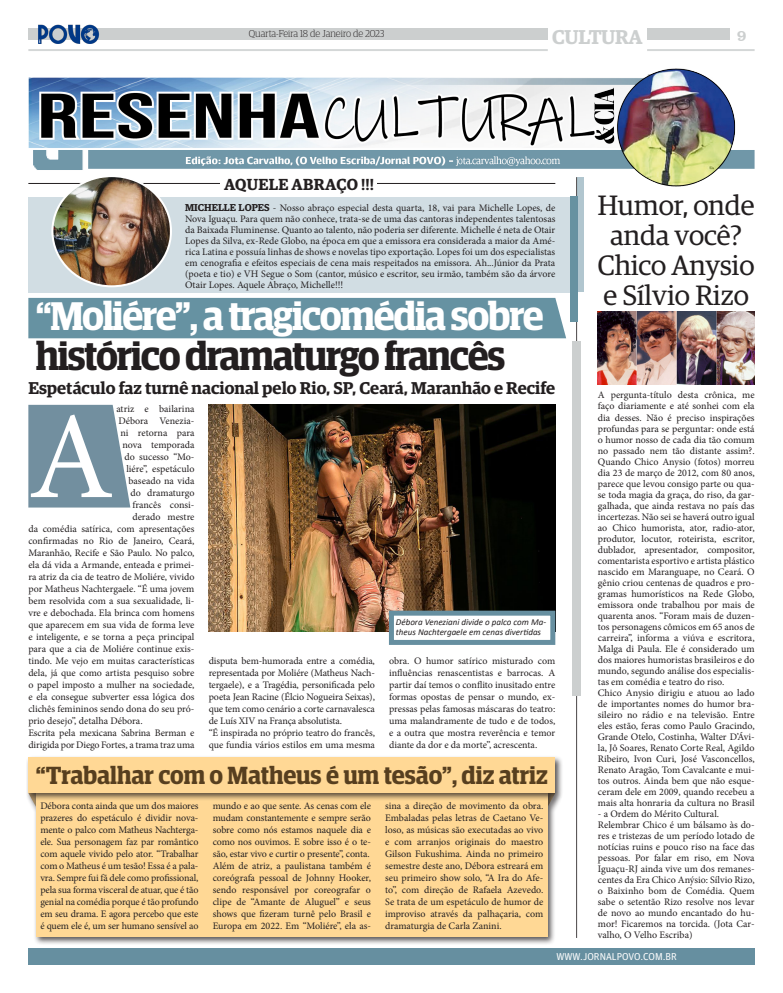
<style>
.page{position:relative;width:783px;height:993px;background:#fff}
.page>*{position:absolute;margin:0;border:0;box-sizing:border-box;transform-origin:0 0}
.t1{font:124px "Minion Pro";color:#fff}
.t2{font:600 40px/40px "Guardian Egyptian Display";letter-spacing:-.03em;color:#fff}
.t3{font:28px/30px "Guardian Egyptian";color:#231f20;text-align:center}
.t4{font:600 24.8px "Guardian Egyptian Display";color:#573f1f}
.t5{font:600 20px "Guardian Egyptian";letter-spacing:-.02em;color:#cccfcf}
.t6{font:600 17.1px "Guardian Egyptian";color:#231f20}
.t7{font:600 16px "Guardian Egyptian";letter-spacing:.02em;color:#231f20}
.t8{font:16px "Clarendon BT";color:#cccfcf}
.t9{font:10px/11px "Minion Pro";color:#231f20;text-align:justify}
.t10{font:300 10px "Guardian Egyptian Display";color:#231f20}
.t11{font:10px "Guardian Agate Sans G1 D Regular";color:#fff}
.t12{font:italic 9px/10px "Calibri";color:#231f20}
.s1{font-family:"Guardian Egyptian";font-weight:600}
.s2{color:#231f20}
</style>
<div class="page">
<div style="left:28px;top:947px;width:726px;height:17px;background:#668fa0"></div>
<div style="left:28px;top:28px;width:519px;height:12px;background:#cccfcf"></div>
<div style="left:647px;top:28px;width:82px;height:12px;background:#cccfcf"></div>
<hr style="left:647px;top:49px;width:107px;height:2px;background:#cccfcf">
<hr style="left:28px;top:49px;width:519px;height:2px;background:#cccfcf">
<svg style="left:29px;top:801px;width:4px;height:5px"></svg>
<div style="left:33px;top:787px;width:523px;height:158px;background:#231f20;opacity:.75"></div>
<div style="left:36px;top:790px;width:511px;height:146px;background:#ffd895"></div>
<div style="left:26px;top:754px;width:537px;height:47px;background:#231f20;opacity:.75"></div>
<div style="left:28px;top:757px;width:527px;height:35px;background:#ffd895"></div>
<div style="left:28px;top:197px;width:542px;height:96px;background:#d1dde3"></div>
<img style="left:54px;top:193px;width:117px;height:93px">
<svg style="left:28px;top:404px;width:102px;height:103px;background:#7f99a7"></svg>
<hr style="left:576px;top:177px;width:1px;height:760px;background:#231f20">
<div style="left:572px;top:341px;width:8px;height:355px;background:#cccfcf"></div>
<div style="left:28px;top:298px;width:538px;height:40px;background:#6692a2"></div>
<div style="left:570px;top:196px;width:7px;height:126px;background:#6792a1"></div>
<div style="left:577px;top:177px;width:6px;height:114px;background:#b1c6cf"></div>
<img style="left:28px;top:68px;width:726px;height:125px">
<img style="left:209px;top:404px;width:346px;height:227px">
<div style="left:389px;top:610px;width:166px;height:34px;background:#fff;border:5px solid #668fa0"></div>
<img style="left:597px;top:311px;width:157px;height:73px">
<img style="left:38px;top:24px;width:61px;height:20px">
<p class="t10" style="left:249px;top:28px;width:137px">Quarta-Feira 18 de Janeiro de 2023</p>
<h3 class="t8" style="left:736px;top:25px;width:11px">9</h3>
<h3 class="t5" style="left:552px;top:22px;width:92px">CULTURA</h3>
<p class="t7" style="left:224px;top:172px;width:151px">AQUELE ABRAÇO !!!</p>
<p class="t9" style="left:185px;top:202px;width:371px"><span class="s1">MICHELLE LOPES</span> - Nosso abraço especial desta quarta, 18, vai para Michelle Lopes, de Nova Iguaçu. Para quem não conhece, trata-se de uma das cantoras independentes talentosas da Baixada Fluminense. Quanto ao talento, não poderia ser diferente. Michelle é neta de Otair Lopes da Silva, ex-Rede Globo, na época em que a emissora era considerada a maior da Amé&shy;rica Latina e possuía linhas de shows e novelas tipo exportação. Lopes foi um dos especialistas em cenografia e efeitos especiais de cena mais respeitados na emissora. Ah...Júnior da Prata (poeta e tio) e VH Segue o Som (cantor, músico e escritor, seu irmão, também são da árvore Otair Lopes. Aquele Abraço, Michelle!!!</p>
<p class="t2" style="left:36px;top:295px;width:509px">“Moliére”, a tragicomédia sobre <span class="s2">histórico dramaturgo francês</span></p>
<p class="t9" style="left:116px;top:403px;width:80px">atriz e bailarina</p>
<p class="t9" style="left:118px;top:415px;width:78px">Débora Venezia-</p>
<p class="t9" style="left:120px;top:427px;width:76px">ni retorna para</p>
<p class="t9" style="left:122px;top:439px;width:73px">nova temporada</p>
<p class="t9" style="left:124px;top:451px;width:72px">do sucesso “Mo-</p>
<p class="t9" style="left:126px;top:463px;width:69px">liére”, espetáculo</p>
<p class="t9" style="left:128px;top:475px;width:67px">baseado na vida</p>
<p class="t9" style="left:130px;top:487px;width:65px">do dramaturgo</p>
<p class="t9" style="left:132px;top:499px;width:64px">francês consi-</p>
<p class="t9" style="left:132px;top:511px;width:63px">derado mestre</p>
<p class="t9" style="left:28px;top:523px;width:167px">da comédia satírica, com apresentações</p>
<p class="t9" style="left:28px;top:535px;width:168px">confirmadas no Rio de Janeiro, Ceará,</p>
<p class="t9" style="left:28px;top:547px;width:167px">Maranhão, Recife e São Paulo. No palco,</p>
<p class="t9" style="left:28px;top:559px;width:168px">ela dá vida a Armande, enteada e primei-</p>
<p class="t9" style="left:28px;top:571px;width:168px">ra atriz da cia de teatro de Moliére, vivido</p>
<p class="t9" style="left:28px;top:583px;width:168px">por Matheus Nachtergaele. “É uma jovem</p>
<p class="t9" style="left:28px;top:595px;width:168px">bem resolvida com a sua sexualidade, li-</p>
<p class="t9" style="left:28px;top:607px;width:168px">vre e debochada. Ela brinca com homens</p>
<p class="t9" style="left:28px;top:619px;width:168px">que aparecem em sua vida de forma leve</p>
<p class="t9" style="left:28px;top:631px;width:167px">e inteligente, e se torna a peça principal</p>
<p class="t9" style="left:28px;top:643px;width:168px">para que a cia de Moliére continue exis-</p>
<p class="t9" style="left:28px;top:655px;width:167px">tindo. Me vejo em muitas características</p>
<p class="t9" style="left:28px;top:667px;width:167px">dela, já que como artista pesquiso sobre</p>
<p class="t9" style="left:28px;top:679px;width:167px">o papel imposto a mulher na sociedade,</p>
<p class="t9" style="left:28px;top:691px;width:168px">e ela consegue subverter essa lógica dos</p>
<p class="t9" style="left:28px;top:703px;width:168px">clichês femininos sendo dona do seu pró-</p>
<p class="t9" style="left:28px;top:715px;width:116px">prio desejo”, detalha Débora.</p>
<p class="t9" style="left:28px;top:727px;width:168px;line-height:12px">Escrita pela mexicana Sabrina Berman e dirigida por Diego Fortes, a trama traz uma</p>
<p class="t6" style="left:28px;top:375px;width:528px">Espetáculo faz turnê nacional pelo Rio, SP, Ceará, Maranhão e Recife</p>
<p class="t1" style="left:28px;top:374px;width:87px">A</p>
<p class="t12" style="left:396px;top:616px;width:152px">Débora Veneziani divide o palco com Ma&shy;theus Nachtergaele em cenas divertidas</p>
<p class="t9" style="left:209px;top:654px;width:168px;line-height:12px">disputa bem-humorada entre a comédia, representada por Moliére (Matheus Nach&shy;tergaele), e a Tragédia, personificada pelo poeta Jean Racine (Élcio Nogueira Seixas), que tem como cenário a corte carnavalesca de Luís XIV na França absolutista.</p>
<p class="t9" style="left:209px;top:726px;width:168px;line-height:12px">“É inspirada no próprio teatro do francês, que fundia vários estilos em uma mesma</p>
<p class="t9" style="left:389px;top:654px;width:168px;line-height:12px">obra. O humor satírico misturado com influências renascentistas e barrocas. A partir daí temos o conflito inusitado entre formas opostas de pensar o mundo, ex&shy;pressas pelas famosas máscaras do teatro: uma malandramente de tudo e de todos, e a outra que mostra reverência e temor diante da dor e da morte”, acrescenta.</p>
<p class="t4" style="left:36px;top:761px;width:513px">“Trabalhar com o Matheus é um tesão”, diz atriz</p>
<p class="t9" style="left:40px;top:799px;width:160px;line-height:12px">Débora conta ainda que um dos maiores prazeres do espetáculo é dividir nova&shy;mente o palco com Matheus Nachterga&shy;ele. Sua personagem faz par romântico com aquele vivido pelo ator. “Trabalhar com o Matheus é um tesão! Essa é a pala&shy;vra. Sempre fui fã dele como profissional, pela sua forma visceral de atuar, que é tão genial na comédia porque é tão profundo em seu drama. E agora percebo que este é quem ele é, um ser humano sensível ao</p>
<p class="t9" style="left:213px;top:799px;width:160px;line-height:12px">mundo e ao que sente. As cenas com ele mudam constantemente e sempre serão sobre como nós estamos naquele dia e como nos ouvimos. E sobre isso é o te&shy;são, estar vivo e curtir o presente”, conta.</p>
<p class="t9" style="left:385px;top:799px;width:160px;line-height:12px">sina a direção de movimento da obra.<br>Embaladas pelas letras de Caetano Ve&shy;loso, as músicas são executadas ao vivo e com arranjos originais do maestro Gilson Fukushima. Ainda no primeiro semestre deste ano, Débora estreará em seu primeiro show solo, “A Ira do Afe&shy;to”, com direção de Rafaela Azevedo.<br>Se trata de um espetáculo de humor de improviso através da palhaçaria, com dramaturgia de Carla Zanini.</p>
<p class="t9" style="left:213px;top:859px;width:160px;line-height:12px">Além de atriz, a paulistana também é coreógrafa pessoal de Johnny Hooker, sendo responsável por coreografar o clipe de “Amante de Aluguel” e seus shows que fizeram turnê pelo Brasil e Europa em 2022. Em “Moliére”, ela as-</p>
<p class="t3" style="left:597px;top:188px;width:158px">Humor, onde anda você?</p>
<p class="t3" style="left:597px;top:248px;width:158px;text-align:left">Chico Anysio e Sílvio Rizo</p>
<p class="t9" style="left:597px;top:389px;width:158px">A pergunta-título desta crônica, me faço diariamente e até sonhei com ela dia desses. Não é preciso inspirações profundas para se perguntar: onde está o humor nosso de cada dia tão comum no passado nem tão distante assim?.<br>Quando Chico Anysio (fotos) morreu dia 23 de março de 2012, com 80 anos, parece que levou consigo parte ou qua&shy;se toda magia da graça, do riso, da gar&shy;galhada, que ainda restava no país das incertezas. Não sei se haverá outro igual ao Chico humorista, ator, radio-ator, produtor, locutor, roteirista, escritor, dublador, apresentador, compositor, comentarista esportivo e artista plástico nascido em Maranguape, no Ceará. O gênio criou centenas de quadros e pro&shy;gramas humorísticos na Rede Globo, emissora onde trabalhou por mais de quarenta anos. “Foram mais de duzen&shy;tos personagens cômicos em 65 anos de carreira”, informa a viúva e escritora, Malga di Paula. Ele é considerado um dos maiores humoristas brasileiros e do mundo, segundo análise dos especialis&shy;tas em comédia e teatro do riso.</p>
<p class="t9" style="left:597px;top:686px;width:158px">Chico Anysio dirigiu e atuou ao lado de importantes nomes do humor bra&shy;sileiro no rádio e na televisão. Entre eles estão, feras como Paulo Gracindo, Grande Otelo, Costinha, Walter D’Ávi&shy;la, Jô Soares, Renato Corte Real, Agildo Ribeiro, Ivon Curi, José Vasconcellos, Renato Aragão, Tom Cavalcante e mui&shy;tos outros. Ainda bem que não esque&shy;ceram dele em 2009, quando recebeu a mais alta honraria da cultura no Brasil</p>
<p class="t9" style="left:597px;top:807px;width:123px">- a Ordem do Mérito Cultural.</p>
<p class="t9" style="left:597px;top:818px;width:158px">Relembrar Chico é um bálsamo às do&shy;res e tristezas de um período lotado de notícias ruins e pouco riso na face das pessoas. Por falar em riso, em Nova Iguaçu-RJ ainda vive um dos remanes&shy;centes da Era Chico Anýsio: Sílvio Rizo, o Baixinho bom de Comédia. Quem sabe o setentão Rizo resolve nos levar de novo ao mundo encantado do hu&shy;mor! Ficaremos na torcida. (Jota Car&shy;valho, O Velho Escriba)</p>
<p class="t11" style="left:556px;top:949px;width:122px">WWW.JORNALPOVO.COM.BR</p>
</div>
